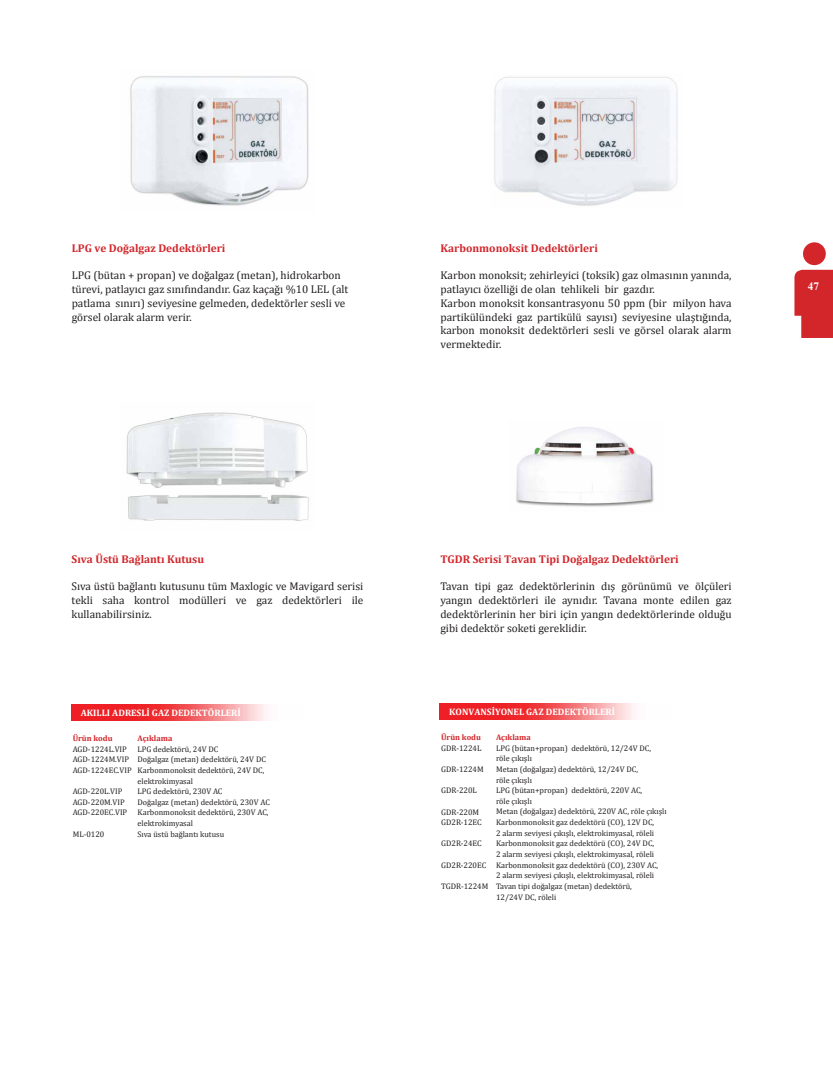
<style>
.page{position:relative;width:833px;height:1071px;background:#fff}
.page>*{position:absolute;margin:0;border:0;box-sizing:border-box;transform-origin:0 0}
.t1{font:11.25px/13.8px "Cambria";color:#231f20}
.t2{font:700 11.25px "Cambria";color:#d2262b}
.t3{font:700 11.25px "Times New Roman";color:#fdfeff}
.t4{font:700 9.38px "Cambria";color:#fff}
.t5{font:8.12px/10.6px "Cambria";color:#231f20}
.t6{font:700 8.12px "Cambria";color:#d2252a}
</style>
<div class="page">
<img style="left:71px;top:704px;width:196px;height:16px">
<img style="left:439px;top:703px;width:196px;height:16px">
<img style="left:126px;top:412px;width:183px;height:109px">
<img style="left:516px;top:427px;width:138px;height:80px">
<img style="left:494px;top:77px;width:184px;height:129px">
<img style="left:130px;top:76px;width:179px;height:130px">
<div style="left:803px;top:242px;width:22px;height:23px;background:#d2262b;border-radius:50%"></div>
<svg style="left:794px;top:270px;width:39px;height:68px;background:#d5363a"></svg>
<h1 class="t2" style="left:72px;top:241px;width:155px">LPG ve Doğalgaz Dedektörleri</h1>
<h1 class="t1" style="left:72px;top:268px;width:278px">LPG (bütan + propan) ve doğalgaz (metan), hidrokarbon türevi, patlayıcı gaz sınıfındandır. Gaz kaçağı %10 LEL (alt patlama sınırı) seviyesine gelmeden, dedektörler sesli ve görsel olarak alarm verir.</h1>
<h1 class="t2" style="left:440px;top:241px;width:159px">Karbonmonoksit Dedektörleri</h1>
<p class="t1" style="left:440px;top:268px;width:292px">Karbon monoksit; zehirleyici (toksik) gaz olmasının yanında, patlayıcı özelliği de olan tehlikeli bir gazdır.<br>Karbon monoksit konsantrasyonu 50 ppm (bir milyon hava partikülündeki gaz partikülü sayısı) seviyesine ulaştığında, karbon monoksit dedektörleri sesli ve görsel olarak alarm vermektedir.</p>
<h1 class="t3" style="left:807px;top:278px;width:13px">47</h1>
<h1 class="t2" style="left:72px;top:552px;width:134px">Sıva Üstü Bağlantı Kutusu</h1>
<h1 class="t1" style="left:72px;top:579px;width:293px;text-align:justify">Sıva üstü bağlantı kutusunu tüm Maxlogic ve Mavigard serisi tekli saha kontrol modülleri ve gaz dedektörleri ile kullanabilirsiniz.</h1>
<h1 class="t2" style="left:440px;top:552px;width:240px">TGDR Serisi Tavan Tipi Doğalgaz Dedektörleri</h1>
<h1 class="t1" style="left:440px;top:579px;width:293px;text-align:justify">Tavan tipi gaz dedektörlerinin dış görünümü ve ölçüleri yangın dedektörleri ile aynıdır. Tavana monte edilen gaz dedektörlerinin her biri için yangın dedektörlerinde olduğu gibi dedektör soketi gereklidir.</h1>
<p class="t4" style="left:81px;top:706px;width:161px">AKILLI ADRESLİ GAZ DEDEKTÖRLERİ</p>
<p class="t6" style="left:73px;top:733px;width:41px">Ürün kodu</p>
<p class="t5" style="left:73px;top:743px;width:61px">AGD-1224L.VIP<br>AGD-1224M.VIP<br>AGD-1224EC.VIP</p>
<p class="t5" style="left:73px;top:785px;width:56px">AGD-220L.VIP<br>AGD-220M.VIP<br>AGD-220EC.VIP</p>
<p class="t5" style="left:73px;top:828px;width:33px">ML-0120</p>
<p class="t6" style="left:138px;top:733px;width:36px">Açıklama</p>
<p class="t5" style="left:138px;top:743px;width:134px">LPG dedektörü, 24V DC<br>Doğalgaz (metan) dedektörü, 24V DC<br>Karbonmonoksit dedektörü, 24V DC, elektrokimyasal<br>LPG dedektörü, 230V AC<br>Doğalgaz (metan) dedektörü, 230V AC<br>Karbonmonoksit dedektörü, 230V AC, elektrokimyasal<br>Sıva üstü bağlantı kutusu</p>
<p class="t4" style="left:449px;top:705px;width:167px">KONVANSİYONEL GAZ DEDEKTÖRLERİ</p>
<p class="t6" style="left:441px;top:732px;width:41px">Ürün kodu</p>
<p class="t5" style="left:441px;top:742px;width:42px">GDR-1224L</p>
<p class="t5" style="left:441px;top:763px;width:44px">GDR-1224M</p>
<p class="t5" style="left:441px;top:784px;width:37px">GDR-220L</p>
<p class="t5" style="left:441px;top:806px;width:42px">GDR-220M<br>GD2R-12EC</p>
<p class="t5" style="left:441px;top:838px;width:42px">GD2R-24EC</p>
<p class="t5" style="left:441px;top:859px;width:47px">GD2R-220EC</p>
<p class="t5" style="left:441px;top:880px;width:49px">TGDR-1224M</p>
<p class="t6" style="left:496px;top:732px;width:36px">Açıklama</p>
<p class="t5" style="left:496px;top:742px;width:172px">LPG (bütan+propan) dedektörü, 12/24V DC, röle çıkışlı<br>Metan (doğalgaz) dedektörü, 12/24V DC,<br>röle çıkışlı<br>LPG (bütan+propan) dedektörü, 220V AC,<br>röle çıkışlı<br>Metan (doğalgaz) dedektörü, 220V AC, röle çıkışlı Karbonmonoksit gaz dedektörü (CO), 12V DC,<br>2 alarm seviyesi çıkışlı, elektrokimyasal, röleli Karbonmonoksit gaz dedektörü (CO), 24V DC,<br>2 alarm seviyesi çıkışlı, elektrokimyasal, röleli Karbonmonoksit gaz dedektörü (CO), 230V AC,<br>2 alarm seviyesi çıkışlı, elektrokimyasal, röleli Tavan tipi doğalgaz (metan) dedektörü,<br>12/24V DC, röleli</p>
</div>
